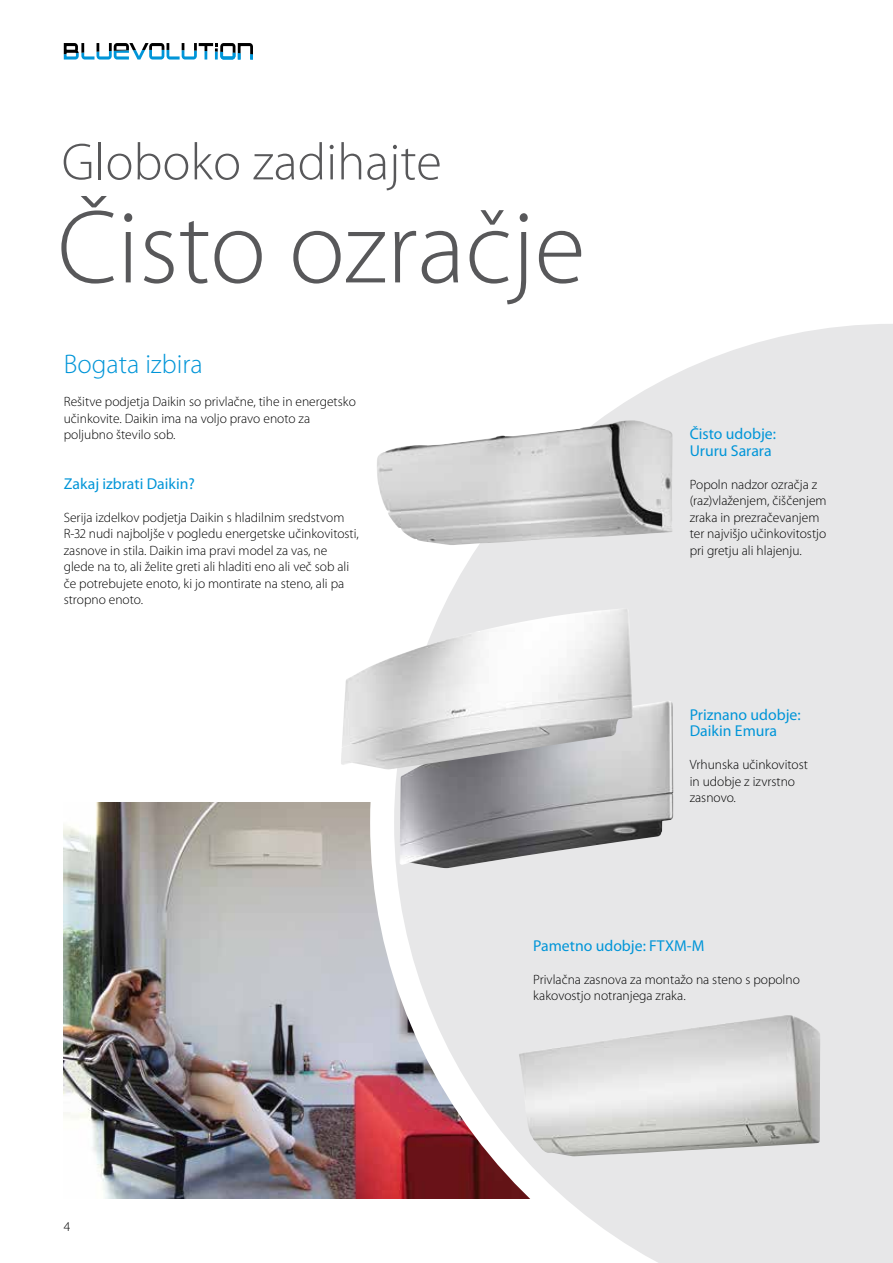
<style>
.page{position:relative;width:893px;height:1263px;background:#fff}
.page>*{position:absolute;margin:0;border:0;box-sizing:border-box;transform-origin:0 0}
.t1{font:300 105px "Myriad Pro";color:#58585a}
.t2{font:300 52.5px "Myriad Pro";color:#58585a}
.t3{font:300 27px "Myriad Pro";color:#0095d8}
.t4{font:15.75px/16.5px "Myriad Pro";color:#0095d8}
.t5{font:300 13.5px/16.5px "Myriad Pro";color:#000}
</style>
<div class="page">
<img style="left:64px;top:802px;width:306px;height:397px">
<svg style="left:370px;top:324px;width:523px;height:939px"></svg>
<img style="left:377px;top:420px;width:296px;height:125px">
<img style="left:519px;top:1015px;width:301px;height:141px">
<img style="left:399px;top:701px;width:274px;height:167px">
<img style="left:518px;top:608px;width:107px;height:15px">
<svg style="left:64px;top:43px;width:189px;height:17px"></svg>
<h2 class="t2" style="left:62px;top:130px;width:382px">Globoko zadihajte</h2>
<h1 class="t1" style="left:57px;top:184px;width:530px">Čisto ozračje</h1>
<h3 class="t3" style="left:64px;top:348px;width:140px">Bogata izbira</h3>
<p class="t5" style="left:64px;top:393px;width:294px">Rešitve podjetja Daikin so privlačne, tihe in energetsko učinkovite. Daikin ima na voljo pravo enoto za poljubno število sob.</p>
<p class="t4" style="left:64px;top:475px;width:133px">Zakaj izbrati Daikin?</p>
<p class="t5" style="left:64px;top:509px;width:297px">Serija izdelkov podjetja Daikin s hladilnim sredstvom R-32 nudi najboljše v pogledu energetske učinkovitosti, zasnove in stila. Daikin ima pravi model za vas, ne glede na to, ali želite greti ali hladiti eno ali več sob ali če potrebujete enoto, ki jo montirate na steno, ali pa stropno enoto.</p>
<p class="t4" style="left:690px;top:425px;width:88px">Čisto udobje:<br>Ururu Sarara</p>
<p class="t5" style="left:690px;top:476px;width:138px">Popoln nadzor ozračja z (raz)vlaženjem, čiščenjem zraka in prezračevanjem ter najvišjo učinkovitostjo pri gretju ali hlajenju.</p>
<p class="t4" style="left:690px;top:706px;width:112px">Priznano udobje:<br>Daikin Emura</p>
<p class="t5" style="left:690px;top:756px;width:120px">Vrhunska učinkovitost in udobje z izvrstno zasnovo.</p>
<p class="t5" style="left:64px;top:1218px;width:8px">4</p>
<p class="t4" style="left:533px;top:937px;width:173px">Pametno udobje: FTXM-M</p>
<p class="t5" style="left:533px;top:971px;width:268px">Privlačna zasnova za montažo na steno s popolno kakovostjo notranjega zraka.</p>
</div>
